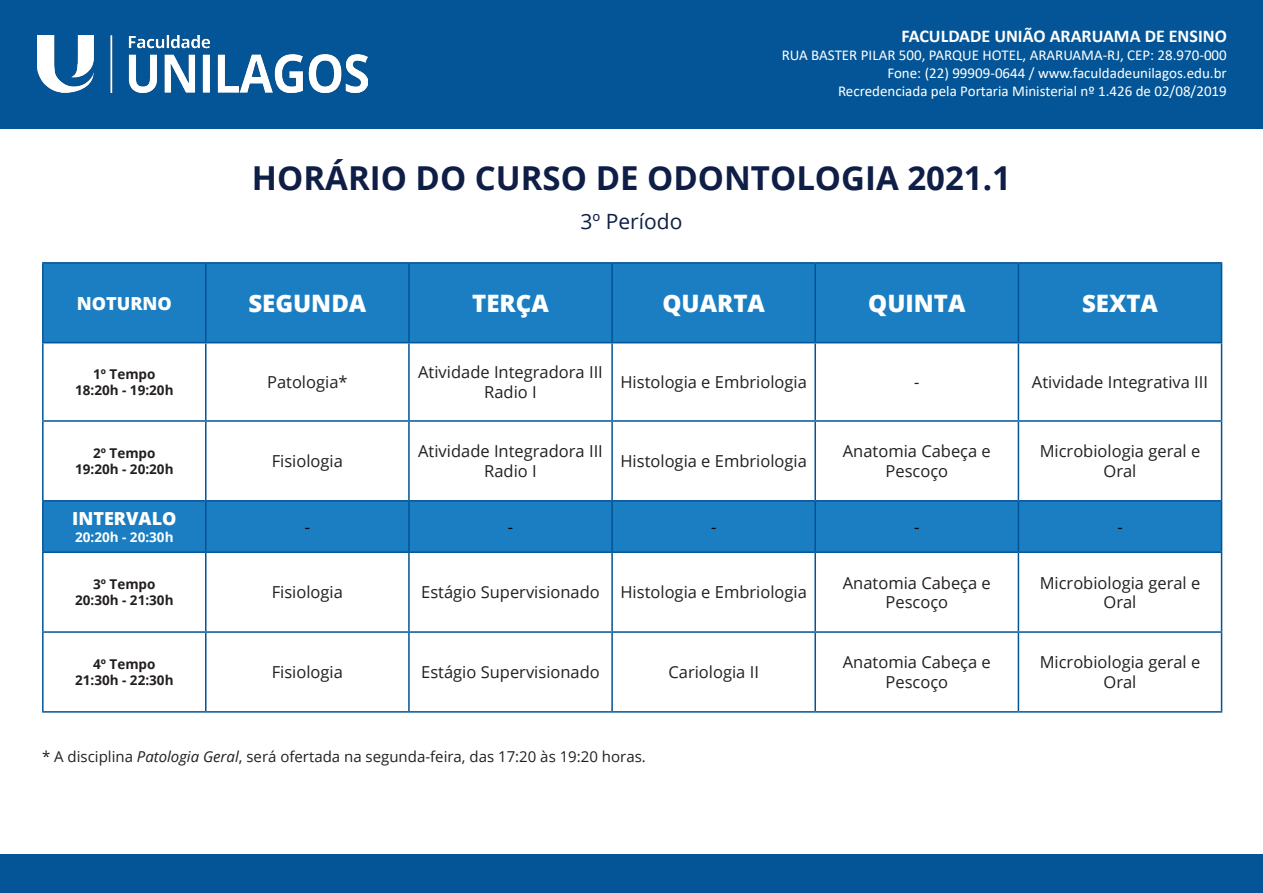
<style>
.page{position:relative;width:1263px;height:893px;background:#fff}
.page>*{position:absolute;margin:0;border:0;box-sizing:border-box;transform-origin:0 0}
.t1{font:700 33px "Open Sans";color:#0f1e46}
.t2{font:800 24px "Open Sans";color:#fff}
.t3{font:21px "Open Sans";color:#0f1e46}
.t4{font:700 18px "Calibri";color:#fff}
.t5{font:800 18px "Open Sans";color:#fff}
.Nome_disciplina{font:16.5px/19.8px "Open Sans";color:#231f20;text-align:center}
.Nome_disciplina-2{font:16.5px "Open Sans";color:#000}
.t6{font:15px/18px "Calibri";color:#fff;text-align:right}
.t7{font:15px "Open Sans";color:#231f20}
.t8{font:700 13.5px "Open Sans";color:#231f20}
.t9{font:700 13.5px "Open Sans";color:#fff}
.s1{font-style:italic}
</style>
<div class="page">
<div style="left:0;top:0;width:1263px;height:129px;background:#035597"></div>
<img style="left:37px;top:36px;width:331px;height:57px">
<div style="left:0;top:855px;width:1263px;height:38px;background:#035597"></div>
<div style="left:44px;top:264px;width:1177px;height:78px;background:#1b7ec2"></div>
<div style="left:44px;top:502px;width:1177px;height:49px;background:#1b7ec2"></div>
<hr style="left:42px;top:262px;width:164px;height:2px;background:#015496">
<hr style="left:42px;top:264px;width:2px;height:78px;background:#015496">
<hr style="left:206px;top:262px;width:203px;height:2px;background:#015496">
<hr style="left:205px;top:264px;width:2px;height:78px;background:#015496">
<hr style="left:409px;top:262px;width:203px;height:2px;background:#015496">
<hr style="left:408px;top:264px;width:2px;height:78px;background:#015496">
<hr style="left:612px;top:262px;width:203px;height:2px;background:#015496">
<hr style="left:611px;top:264px;width:2px;height:78px;background:#015496">
<hr style="left:815px;top:262px;width:203px;height:2px;background:#015496">
<hr style="left:814px;top:264px;width:2px;height:78px;background:#015496">
<hr style="left:1018px;top:262px;width:204px;height:2px;background:#015496">
<hr style="left:1018px;top:264px;width:1px;height:78px;background:#015496">
<hr style="left:1221px;top:264px;width:1px;height:78px;background:#015496">
<hr style="left:42px;top:342px;width:164px;height:1px;background:#015496">
<hr style="left:42px;top:343px;width:2px;height:77px;background:#015496">
<hr style="left:206px;top:342px;width:203px;height:1px;background:#015496">
<hr style="left:205px;top:343px;width:2px;height:77px;background:#015496">
<hr style="left:409px;top:342px;width:203px;height:1px;background:#015496">
<hr style="left:408px;top:343px;width:2px;height:77px;background:#015496">
<hr style="left:612px;top:342px;width:203px;height:1px;background:#015496">
<hr style="left:611px;top:343px;width:2px;height:77px;background:#015496">
<hr style="left:815px;top:342px;width:203px;height:1px;background:#015496">
<hr style="left:814px;top:343px;width:2px;height:77px;background:#015496">
<hr style="left:1018px;top:342px;width:204px;height:1px;background:#015496">
<hr style="left:1018px;top:343px;width:1px;height:77px;background:#015496">
<hr style="left:1221px;top:343px;width:1px;height:77px;background:#015496">
<hr style="left:42px;top:420px;width:164px;height:2px;background:#015496">
<hr style="left:42px;top:422px;width:2px;height:78px;background:#015496">
<hr style="left:206px;top:420px;width:203px;height:2px;background:#015496">
<hr style="left:205px;top:422px;width:2px;height:78px;background:#015496">
<hr style="left:409px;top:420px;width:203px;height:2px;background:#015496">
<hr style="left:408px;top:422px;width:2px;height:78px;background:#015496">
<hr style="left:612px;top:420px;width:203px;height:2px;background:#015496">
<hr style="left:611px;top:422px;width:2px;height:78px;background:#015496">
<hr style="left:815px;top:420px;width:203px;height:2px;background:#015496">
<hr style="left:814px;top:422px;width:2px;height:78px;background:#015496">
<hr style="left:1018px;top:420px;width:204px;height:2px;background:#015496">
<hr style="left:1018px;top:422px;width:1px;height:78px;background:#015496">
<hr style="left:1221px;top:422px;width:1px;height:78px;background:#015496">
<hr style="left:42px;top:500px;width:164px;height:2px;background:#015496">
<hr style="left:42px;top:502px;width:2px;height:49px;background:#015496">
<hr style="left:206px;top:500px;width:203px;height:2px;background:#015496">
<hr style="left:205px;top:502px;width:2px;height:49px;background:#015496">
<hr style="left:409px;top:500px;width:203px;height:2px;background:#015496">
<hr style="left:408px;top:502px;width:2px;height:49px;background:#015496">
<hr style="left:612px;top:500px;width:203px;height:2px;background:#015496">
<hr style="left:611px;top:502px;width:2px;height:49px;background:#015496">
<hr style="left:815px;top:500px;width:203px;height:2px;background:#015496">
<hr style="left:814px;top:502px;width:2px;height:49px;background:#015496">
<hr style="left:1018px;top:500px;width:204px;height:2px;background:#015496">
<hr style="left:1018px;top:502px;width:1px;height:49px;background:#015496">
<hr style="left:1221px;top:502px;width:1px;height:49px;background:#015496">
<hr style="left:42px;top:551px;width:164px;height:2px;background:#015496">
<hr style="left:42px;top:553px;width:2px;height:78px;background:#015496">
<hr style="left:206px;top:551px;width:203px;height:2px;background:#015496">
<hr style="left:205px;top:553px;width:2px;height:78px;background:#015496">
<hr style="left:409px;top:551px;width:203px;height:2px;background:#015496">
<hr style="left:408px;top:553px;width:2px;height:78px;background:#015496">
<hr style="left:612px;top:551px;width:203px;height:2px;background:#015496">
<hr style="left:611px;top:553px;width:2px;height:78px;background:#015496">
<hr style="left:815px;top:551px;width:203px;height:2px;background:#015496">
<hr style="left:814px;top:553px;width:2px;height:78px;background:#015496">
<hr style="left:1018px;top:551px;width:204px;height:2px;background:#015496">
<hr style="left:1018px;top:553px;width:1px;height:78px;background:#015496">
<hr style="left:1221px;top:553px;width:1px;height:78px;background:#015496">
<hr style="left:42px;top:631px;width:164px;height:2px;background:#015496">
<hr style="left:42px;top:633px;width:2px;height:78px;background:#015496">
<hr style="left:206px;top:631px;width:203px;height:2px;background:#015496">
<hr style="left:205px;top:633px;width:2px;height:78px;background:#015496">
<hr style="left:409px;top:631px;width:203px;height:2px;background:#015496">
<hr style="left:408px;top:633px;width:2px;height:78px;background:#015496">
<hr style="left:612px;top:631px;width:203px;height:2px;background:#015496">
<hr style="left:611px;top:633px;width:2px;height:78px;background:#015496">
<hr style="left:815px;top:631px;width:203px;height:2px;background:#015496">
<hr style="left:814px;top:633px;width:2px;height:78px;background:#015496">
<hr style="left:1018px;top:631px;width:204px;height:2px;background:#015496">
<hr style="left:1018px;top:633px;width:1px;height:78px;background:#015496">
<hr style="left:1221px;top:633px;width:1px;height:78px;background:#015496">
<hr style="left:42px;top:711px;width:164px;height:2px;background:#015496">
<hr style="left:206px;top:711px;width:203px;height:2px;background:#015496">
<hr style="left:409px;top:711px;width:203px;height:2px;background:#015496">
<hr style="left:612px;top:711px;width:203px;height:2px;background:#015496">
<hr style="left:815px;top:711px;width:203px;height:2px;background:#015496">
<hr style="left:1018px;top:711px;width:204px;height:2px;background:#015496">
<p class="t4" style="left:901px;top:23px;width:327px">FACULDADE UNIÃO ARARUAMA DE ENSINO</p>
<p class="t6" style="left:782px;top:46px;width:447px">RUA BASTER PILAR 500, PARQUE HOTEL, ARARUAMA-RJ, CEP: 28.970-000<br>Fone: (22) 99909-0644 / www.faculdadeunilagos.edu.br<br>Recredenciada pela Portaria Ministerial nº 1.426 de 02/08/2019</p>
<h1 class="t1" style="left:252px;top:155px;width:760px">HORÁRIO DO CURSO DE ODONTOLOGIA 2021.1</h1>
<p class="t3" style="left:580px;top:207px;width:103px">3º Período</p>
<p class="t5" style="left:77px;top:289px;width:97px">NOTURNO</p>
<p class="t2" style="left:248px;top:285px;width:120px">SEGUNDA</p>
<p class="t2" style="left:472px;top:285px;width:78px">TERÇA</p>
<p class="t2" style="left:662px;top:285px;width:104px">QUARTA</p>
<p class="t2" style="left:868px;top:285px;width:99px">QUINTA</p>
<p class="t2" style="left:1082px;top:285px;width:77px">SEXTA</p>
<p class="t8" style="left:93px;top:364px;width:64px">1º Tempo</p>
<p class="t8" style="left:75px;top:381px;width:100px">18:20h - 19:20h</p>
<p class="Nome_disciplina" style="left:267px;top:372px;width:82px">Patologia*</p>
<p class="t8" style="left:93px;top:443px;width:64px">2º Tempo</p>
<p class="t8" style="left:75px;top:460px;width:100px">19:20h - 20:20h</p>
<p class="Nome_disciplina" style="left:272px;top:451px;width:73px">Fisiologia</p>
<p class="Nome_disciplina" style="left:418px;top:362px;width:186px">Atividade Integradora III</p>
<p class="Nome_disciplina" style="left:484px;top:382px;width:54px">Radio I</p>
<p class="Nome_disciplina" style="left:620px;top:372px;width:188px">Histologia e Embriologia</p>
<p class="Nome_disciplina" style="left:914px;top:372px;width:7px">-</p>
<p class="Nome_disciplina" style="left:1032px;top:372px;width:178px">Atividade Integrativa III</p>
<p class="Nome_disciplina" style="left:418px;top:441px;width:186px">Atividade Integradora III</p>
<p class="Nome_disciplina" style="left:484px;top:461px;width:54px">Radio I</p>
<p class="Nome_disciplina" style="left:620px;top:451px;width:188px">Histologia e Embriologia</p>
<p class="Nome_disciplina" style="left:843px;top:441px;width:150px">Anatomia Cabeça e<br>Pescoço</p>
<p class="Nome_disciplina" style="left:1040px;top:441px;width:162px">Microbiologia geral e<br>Oral</p>
<p class="t5" style="left:72px;top:505px;width:106px">INTERVALO</p>
<p class="t9" style="left:75px;top:527px;width:100px">20:20h - 20:30h</p>
<p class="Nome_disciplina-2" style="left:305px;top:515px;width:7px">-</p>
<p class="Nome_disciplina-2" style="left:508px;top:515px;width:7px">-</p>
<p class="Nome_disciplina-2" style="left:711px;top:515px;width:7px">-</p>
<p class="Nome_disciplina-2" style="left:914px;top:515px;width:7px">-</p>
<p class="Nome_disciplina-2" style="left:1117px;top:515px;width:7px">-</p>
<p class="t8" style="left:93px;top:575px;width:64px">3º Tempo</p>
<p class="t8" style="left:75px;top:591px;width:100px">20:30h - 21:30h</p>
<p class="Nome_disciplina" style="left:272px;top:582px;width:73px">Fisiologia</p>
<p class="Nome_disciplina" style="left:421px;top:582px;width:180px">Estágio Supervisionado</p>
<p class="Nome_disciplina" style="left:620px;top:582px;width:188px">Histologia e Embriologia</p>
<p class="Nome_disciplina" style="left:843px;top:572px;width:150px">Anatomia Cabeça e<br>Pescoço</p>
<p class="Nome_disciplina" style="left:1040px;top:572px;width:162px">Microbiologia geral e<br>Oral</p>
<p class="t8" style="left:93px;top:655px;width:64px">4º Tempo</p>
<p class="t8" style="left:75px;top:671px;width:100px">21:30h - 22:30h</p>
<p class="Nome_disciplina" style="left:272px;top:662px;width:73px">Fisiologia</p>
<p class="Nome_disciplina" style="left:421px;top:662px;width:180px">Estágio Supervisionado</p>
<p class="Nome_disciplina" style="left:668px;top:662px;width:92px">Cariologia II</p>
<p class="Nome_disciplina" style="left:843px;top:652px;width:150px">Anatomia Cabeça e<br>Pescoço</p>
<p class="Nome_disciplina" style="left:1040px;top:652px;width:162px">Microbiologia geral e<br>Oral</p>
<p class="t7" style="left:42px;top:746px;width:605px">* A disciplina <span class="s1">Patologia Geral</span>, será ofertada na segunda-feira, das 17:20 às 19:20 horas.</p>
</div>
